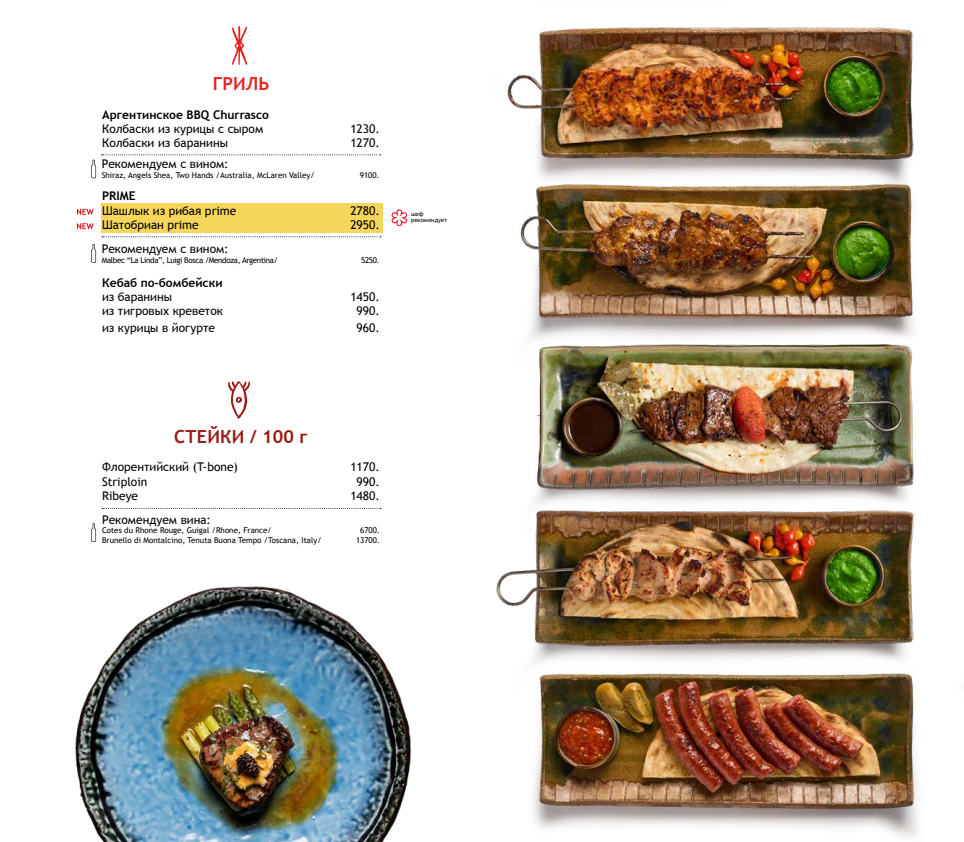
<style>
.page{position:relative;width:964px;height:842px;background:#fff}
.page>*{position:absolute;margin:0;border:0;box-sizing:border-box;transform-origin:0 0}
.t1{font:700 18px "Trebuchet MS";color:#9b1914}
.t2{font:700 18px "Trebuchet MS";color:#e52321}
.t3{font:12px "Trebuchet MS";color:#000}
.t4{font:700 12px "Trebuchet MS";color:#000}
.t5{font:8px "Trebuchet MS";color:#000}
.t6{font:8px "Trebuchet MS";letter-spacing:-.04em;color:#000}
.t7{font:6px/6px "Trebuchet MS";color:#000}
</style>
<div class="page">
<div style="left:101px;top:203px;width:281px;height:30px;background:#f5d55a"></div>
<svg style="left:391px;top:209px;width:16px;height:18px"></svg>
<img style="left:507px;top:27px;width:406px;height:66px">
<img style="left:507px;top:93px;width:407px;height:181px">
<svg style="left:102px;top:154px;width:278px;height:1px"></svg>
<svg style="left:102px;top:236px;width:279px;height:1px"></svg>
<svg style="left:102px;top:508px;width:279px;height:1px"></svg>
<svg style="left:232px;top:26px;width:15px;height:39px"></svg>
<svg style="left:228px;top:381px;width:22px;height:38px"></svg>
<img style="left:533px;top:725px;width:385px;height:112px">
<svg style="left:91px;top:160px;width:5px;height:18px"></svg>
<svg style="left:91px;top:244px;width:5px;height:19px"></svg>
<svg style="left:91px;top:523px;width:5px;height:19px"></svg>
<svg style="left:77px;top:209px;width:17px;height:6px"></svg>
<svg style="left:77px;top:223px;width:17px;height:6px"></svg>
<img style="left:530px;top:274px;width:384px;height:227px">
<img style="left:75px;top:586px;width:336px;height:256px">
<img style="left:534px;top:651px;width:380px;height:74px">
<img style="left:496px;top:510px;width:418px;height:141px">
<h1 class="t2" style="left:213px;top:72px;width:58px">ГРИЛЬ</h1>
<p class="t4" style="left:102px;top:107px;width:168px">Аргентинское BBQ Churrasco</p>
<p class="t3" style="left:102px;top:122px;width:163px">Колбаски из курицы с сыром</p>
<p class="t3" style="left:350px;top:122px;width:31px">1230.</p>
<p class="t3" style="left:102px;top:136px;width:127px">Колбаски из баранины</p>
<p class="t3" style="left:350px;top:136px;width:31px">1270.</p>
<p class="t3" style="left:102px;top:157px;width:128px">Рекомендуем с вином:</p>
<p class="t5" style="left:102px;top:171px;width:214px">Shiraz, Angels Shea, Two Hands /Australia, McLaren Valley/</p>
<p class="t5" style="left:360px;top:171px;width:21px">9100.</p>
<p class="t4" style="left:102px;top:188px;width:35px">PRIME</p>
<p class="t3" style="left:102px;top:203px;width:136px">Шашлык из рибая prime</p>
<p class="t3" style="left:350px;top:203px;width:31px">2780.</p>
<p class="t3" style="left:102px;top:218px;width:98px">Шатобриан prime</p>
<p class="t3" style="left:350px;top:218px;width:31px">2950.</p>
<p class="t3" style="left:102px;top:242px;width:128px">Рекомендуем с вином:</p>
<p class="t6" style="left:102px;top:255px;width:178px">Malbec “La Linda”, Luigi Bosca /Mendoza, Argentina/</p>
<p class="t5" style="left:361px;top:255px;width:20px">5250.</p>
<p class="t4" style="left:102px;top:275px;width:122px">Кебаб по-бомбейски</p>
<p class="t3" style="left:102px;top:290px;width:72px">из баранины</p>
<p class="t3" style="left:350px;top:290px;width:31px">1450.</p>
<p class="t3" style="left:102px;top:304px;width:122px">из тигровых креветок</p>
<p class="t3" style="left:357px;top:304px;width:25px">990.</p>
<p class="t3" style="left:102px;top:321px;width:115px">из курицы в йогурте</p>
<p class="t3" style="left:357px;top:321px;width:25px">960.</p>
<p class="t7" style="left:411px;top:211px;width:38px">шеф рекомендует</p>
<h1 class="t1" style="left:174px;top:425px;width:135px">СТЕЙКИ / 100 г</h1>
<p class="t3" style="left:102px;top:460px;width:137px">Флорентийский (T-bone)</p>
<p class="t3" style="left:350px;top:460px;width:31px">1170.</p>
<p class="t3" style="left:102px;top:474px;width:47px">Striploin</p>
<p class="t3" style="left:357px;top:474px;width:25px">990.</p>
<p class="t3" style="left:102px;top:489px;width:38px">Ribeye</p>
<p class="t3" style="left:350px;top:489px;width:31px">1480.</p>
<p class="t3" style="left:102px;top:512px;width:110px">Рекомендуем вина:</p>
<p class="t5" style="left:102px;top:526px;width:171px">Cotes du Rhone Rouge, Guigal /Rhone, France/</p>
<p class="t5" style="left:360px;top:526px;width:21px">6700.</p>
<p class="t5" style="left:102px;top:535px;width:221px">Brunello di Montalcino, Tenuta Buona Tempo /Toscana, Italy/</p>
<p class="t5" style="left:356px;top:535px;width:25px">13700.</p>
</div>
